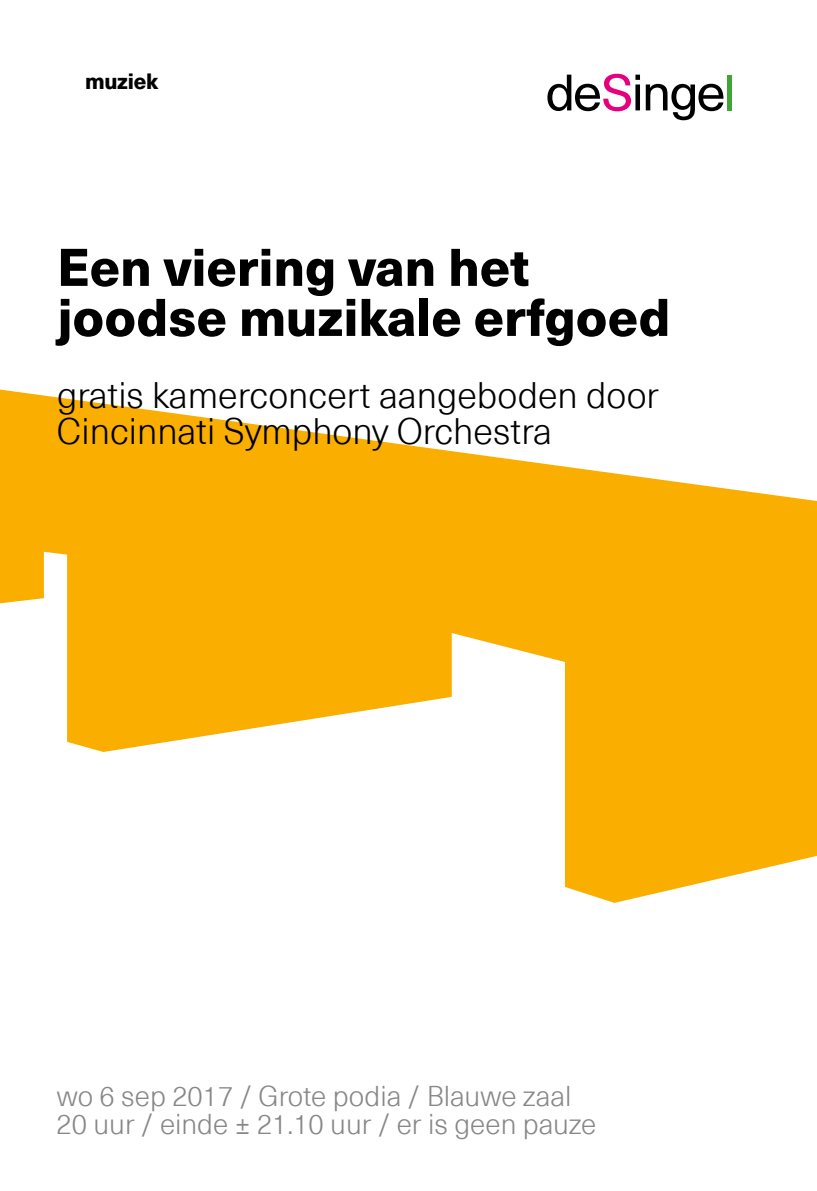
<style>
.page{position:relative;width:817px;height:1191px;background:#fff}
.page>*{position:absolute;margin:0;border:0;box-sizing:border-box;transform-origin:0 0}
.t1{font:800 52px/50px "Neue Haas Unica Pro";color:#000}
.t2{font:300 36px/36px "Neue Haas Unica Pro";color:#000}
.t3{font:300 28px/28px "Neue Haas Unica Pro";color:#878787}
.t4{font:800 21.6px "Neue Haas Unica Pro";letter-spacing:-.015em;color:#000}
</style>
<div class="page">
<svg style="left:547px;top:74px;width:176px;height:46px"></svg>
<hr style="left:727px;top:75px;width:4px;height:35px;background:#3fa535">
<svg style="left:0;top:389px;width:816px;height:514px;fill:#f9ae00"></svg>
<p class="t4" style="left:85px;top:68px;width:75px">muziek</p>
<h1 class="t1" style="left:57px;top:243px;width:614px">Een viering van het joodse muzikale erfgoed</h1>
<p class="t2" style="left:57px;top:378px;width:603px">gratis kamerconcert aangeboden door<br>Cincinnati Symphony Orchestra</p>
<p class="t3" style="left:57px;top:1082px;width:541px">wo 6 sep 2017 / Grote podia / Blauwe zaal<br>20 uur / einde ± 21.10 uur / er is geen pauze</p>
</div>
